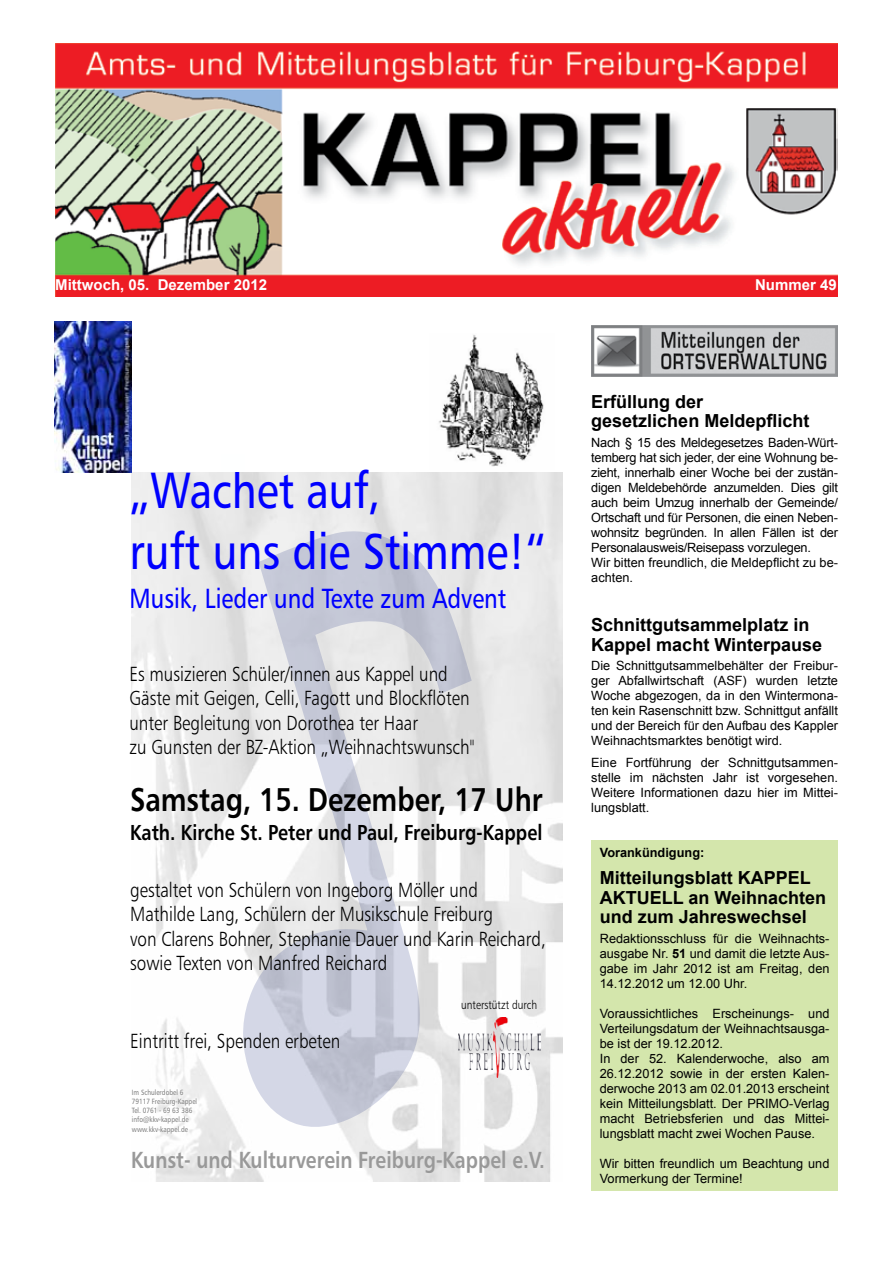
<style>
.page{position:relative;width:893px;height:1263px;background:#fff}
.page>*{position:absolute;margin:0;border:0;box-sizing:border-box;transform-origin:0 0}
.t1{font:50.85px/61.3px "Humanist 777 BT Roman B";color:#00f;scale:.84 1}
.t2{font:32.85px "Humanist 777 BT Bold B";color:#000;scale:.84 1}
.t3{font:27.75px "Humanist 777 BT Roman B";color:#00f;scale:.84 1}
.t4{font:23.25px "Humanist 777 BT Bold B";color:#999;scale:.84 1}
.t5{font:21.6px "Humanist 777 BT Bold B";color:#000;scale:.84 1}
.t6{font:20.4px/24.5px "Humanist 777 BT Light B";color:#000;scale:.84 1}
.t7{font:700 18px/19.5px "Arial";color:#000}
.t8{font:700 15px "Arial";color:#fff}
.t9{font:12.75px/15px "Arial";color:#000;text-align:justify}
.t10{font:12.75px/15px "Arial";letter-spacing:-.02em;color:#000}
.t11{font:700 12.75px "Arial";color:#000}
.t12{font:12.3px "Humanist 777 BT Light B";color:#000;scale:.84 1}
.t13{font:7.65px/9.1px "Humanist 777 BT Roman B";color:#808080;scale:.84 1}
.s1{font-weight:700}
</style>
<div class="page">
<img style="left:55px;top:44px;width:783px;height:252px">
<div style="left:591px;top:840px;width:247px;height:351px;background:#d4e6ac"></div>
<img style="left:592px;top:326px;width:245px;height:51px">
<img style="left:131px;top:472px;width:432px;height:710px">
<img style="left:55px;top:321px;width:76px;height:151px">
<svg style="left:240px;top:530px;width:232px;height:599px"></svg>
<img style="left:459px;top:1017px;width:82px;height:60px">
<img style="left:439px;top:335px;width:105px;height:132px">
<p class="t8" style="left:55px;top:275px;width:213px">Mittwoch, 05. Dezember 2012</p>
<p class="t8" style="left:755px;top:275px;width:83px">Nummer 49</p>
<h1 class="t1" style="left:130px;top:458px;width:497px">„Wachet auf,<br>ruft uns die Stimme!“</h1>
<h3 class="t3" style="left:130px;top:581px;width:450px">Musik, Lieder und Texte zum Advent</h3>
<h3 class="t6" style="left:129px;top:661px;width:412px">Es musizieren Schüler/innen aus Kappel und Gäste mit Geigen, Celli, Fagott und Blockflöten unter Begleitung von Dorothea ter Haar<br>zu Gunsten der BZ-Aktion „Weihnachtswunsch"</h3>
<h2 class="t2" style="left:130px;top:779px;width:493px">Samstag, 15. Dezember, 17 Uhr</h2>
<h3 class="t5" style="left:130px;top:819px;width:492px">Kath. Kirche St. Peter und Paul, Freiburg-Kappel</h3>
<h3 class="t6" style="left:130px;top:877px;width:496px">gestaltet von Schülern von Ingeborg Möller und Mathilde Lang, Schülern der Musikschule Freiburg<br>von Clarens Bohner, Stephanie Dauer und Karin Reichard, sowie Texten von Manfred Reichard</h3>
<h3 class="t6" style="left:130px;top:1028px;width:252px">Eintritt frei, Spenden erbeten</h3>
<p class="t13" style="left:132px;top:1087px;width:79px">Im Schulerdobel 6<br>79117 Freiburg-Kappel<br>Tel. 0761 - 69 63 386 info@kkv-kappel.de www.kkv-kappel.de</p>
<p class="t12" style="left:461px;top:997px;width:92px">unterstützt durch</p>
<h3 class="t4" style="left:131px;top:1146px;width:494px">Kunst- und Kulturverein Freiburg-Kappel e.V.</h3>
<h3 class="t7" style="left:591px;top:392px;width:220px">Erfüllung der gesetzlichen Meldepflicht</h3>
<p class="t10" style="left:591px;top:435px;width:248px">Nach § 15 des Meldegesetzes Baden-Würt&shy;temberg hat sich jeder, der eine Wohnung be&shy;zieht, innerhalb einer Woche bei der zustän&shy;digen Meldebehörde anzumelden. Dies gilt auch beim Umzug innerhalb der Gemeinde/ Ortschaft und für Personen, die einen Neben&shy;wohnsitz begründen. In allen Fällen ist der Personalausweis/Reisepass vorzulegen.<br>Wir bitten freundlich, die Meldepflicht zu be&shy;achten.</p>
<h3 class="t7" style="left:591px;top:616px;width:232px">Schnittgutsammelplatz in<br>Kappel macht Winterpause</h3>
<p class="t9" style="left:591px;top:658px;width:248px">Die Schnittgutsammelbehälter der Freibur&shy;ger Abfallwirtschaft (ASF) wurden letzte Woche abgezogen, da in den Wintermona&shy;ten kein Rasenschnitt bzw. Schnittgut anfällt und der Bereich für den Aufbau des Kappler Weihnachtsmarktes benötigt wird.</p>
<p class="t9" style="left:591px;top:755px;width:248px">Eine Fortführung der Schnittgutsammen&shy;stelle im nächsten Jahr ist vorgesehen.<br>Weitere Informationen dazu hier im Mittei&shy;lungsblatt.</p>
<p class="t11" style="left:600px;top:844px;width:106px">Vorankündigung:</p>
<h3 class="t7" style="left:600px;top:869px;width:228px">Mitteilungsblatt KAPPEL<br>AKTUELL an Weihnachten und zum Jahreswechsel</h3>
<p class="t9" style="left:600px;top:931px;width:231px">Redaktionsschluss für die Weihnachts&shy;ausgabe Nr. <span class="s1">51</span> und damit die letzte Aus&shy;gabe im Jahr 2012 ist am Freitag, den 14.12.2012 um 12.00 Uhr.</p>
<p class="t9" style="left:600px;top:1006px;width:231px;text-align:left">Voraussichtliches Erscheinungs- und Verteilungsdatum der Weihnachtsausga&shy;be ist der 19.12.2012.<br>In der 52. Kalenderwoche, also am 26.12.2012 sowie in der ersten Kalen&shy;derwoche 2013 am 02.01.2013 erscheint kein Mitteilungsblatt. Der PRIMO-Verlag macht Betriebsferien und das Mittei&shy;lungsblatt macht zwei Wochen Pause.</p>
<p class="t9" style="left:600px;top:1156px;width:231px">Wir bitten freundlich um Beachtung und<br>Vormerkung der Termine!</p>
</div>
